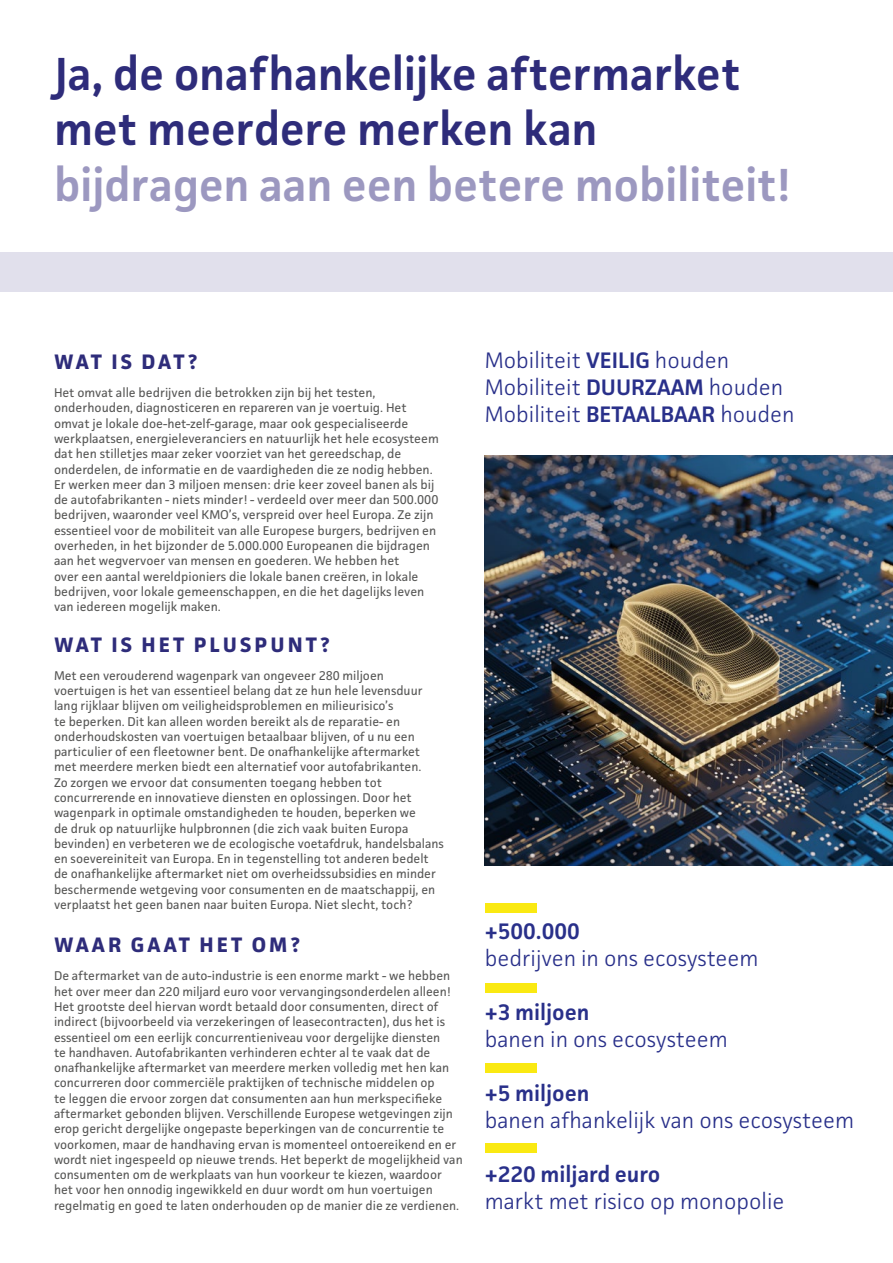
<style>
.page{position:relative;width:893px;height:1263px;background:#fff}
.page>*{position:absolute;margin:0;border:0;box-sizing:border-box;transform-origin:0 0}
.t1{font:600 46.5px/55.8px "Facit";letter-spacing:-.01em;color:#2e2c7a}
.t2{font:600 46.5px "Facit";letter-spacing:-.01em;color:#9c98c0}
.t3{font:300 22.5px/27px "Facit";color:#29308a}
.t4{font:600 22.5px "Facit";color:#29308a}
.t5{font:700 21px "Facit";letter-spacing:.15em;color:#2e2c7a}
.t6{font:12.75px/15.3px "Facit";color:#575756}
.s1{font-weight:600}
</style>
<div class="page">
<div style="left:0;top:252px;width:893px;height:40px;background:#e1e0ec"></div>
<div style="left:485px;top:1143px;width:51px;height:10px;background:#fae912"></div>
<div style="left:485px;top:1063px;width:51px;height:10px;background:#fae912"></div>
<div style="left:485px;top:983px;width:51px;height:10px;background:#fae912"></div>
<div style="left:485px;top:903px;width:51px;height:10px;background:#fae912"></div>
<img style="left:485px;top:455px;width:408px;height:410px">
<h1 class="t1" style="left:54px;top:45px;width:688px">Ja, de onafhankelijke aftermarket met meerdere merken kan</h1>
<h1 class="t2" style="left:54px;top:156px;width:738px">bijdragen aan een betere mobiliteit!</h1>
<h3 class="t5" style="left:55px;top:349px;width:144px">WAT IS DAT?</h3>
<p class="t6" style="left:54px;top:385px;width:386px">Het omvat alle bedrijven die betrokken zijn bij het testen, onderhouden, diagnosticeren en repareren van je voertuig. Het omvat je lokale doe-het-zelf-garage, maar ook gespecialiseerde werkplaatsen, energieleveranciers en natuurlijk het hele ecosysteem dat hen stilletjes maar zeker voorziet van het gereedschap, de onderdelen, de informatie en de vaardigheden die ze nodig hebben.<br>Er werken meer dan 3 miljoen mensen: drie keer zoveel banen als bij de autofabrikanten - niets minder! - verdeeld over meer dan 500.000 bedrijven, waaronder veel KMO’s, verspreid over heel Europa. Ze zijn essentieel voor de mobiliteit van alle Europese burgers, bedrijven en overheden, in het bijzonder de 5.000.000 Europeanen die bijdragen aan het wegvervoer van mensen en goederen. We hebben het<br>over een aantal wereldpioniers die lokale banen creëren, in lokale bedrijven, voor lokale gemeenschappen, en die het dagelijks leven van iedereen mogelijk maken.</p>
<h3 class="t5" style="left:55px;top:631px;width:277px">WAT IS HET PLUSPUNT?</h3>
<p class="t6" style="left:54px;top:667px;width:391px">Met een verouderend wagenpark van ongeveer 280 miljoen voertuigen is het van essentieel belang dat ze hun hele levensduur lang rijklaar blijven om veiligheidsproblemen en milieurisico’s<br>te beperken. Dit kan alleen worden bereikt als de reparatie- en onderhoudskosten van voertuigen betaalbaar blijven, of u nu een particulier of een fleetowner bent. De onafhankelijke aftermarket met meerdere merken biedt een alternatief voor autofabrikanten.<br>Zo zorgen we ervoor dat consumenten toegang hebben tot concurrerende en innovatieve diensten en oplossingen. Door het wagenpark in optimale omstandigheden te houden, beperken we<br>de druk op natuurlijke hulpbronnen (die zich vaak buiten Europa bevinden) en verbeteren we de ecologische voetafdruk, handelsbalans en soevereiniteit van Europa. En in tegenstelling tot anderen bedelt de onafhankelijke aftermarket niet om overheidssubsidies en minder beschermende wetgeving voor consumenten en de maatschappij, en verplaatst het geen banen naar buiten Europa. Niet slecht, toch?</p>
<h3 class="t5" style="left:55px;top:932px;width:247px">WAAR GAAT HET OM?</h3>
<p class="t6" style="left:54px;top:968px;width:410px">De aftermarket van de auto-industrie is een enorme markt - we hebben het over meer dan 220 miljard euro voor vervangingsonderdelen alleen!<br>Het grootste deel hiervan wordt betaald door consumenten, direct of indirect (bijvoorbeeld via verzekeringen of leasecontracten), dus het is essentieel om een eerlijk concurrentieniveau voor dergelijke diensten<br>te handhaven. Autofabrikanten verhinderen echter al te vaak dat de onafhankelijke aftermarket van meerdere merken volledig met hen kan concurreren door commerciële praktijken of technische middelen op<br>te leggen die ervoor zorgen dat consumenten aan hun merkspecifieke aftermarket gebonden blijven. Verschillende Europese wetgevingen zijn erop gericht dergelijke ongepaste beperkingen van de concurrentie te voorkomen, maar de handhaving ervan is momenteel ontoereikend en er wordt niet ingespeeld op nieuwe trends. Het beperkt de mogelijkheid van consumenten om de werkplaats van hun voorkeur te kiezen, waardoor het voor hen onnodig ingewikkeld en duur wordt om hun voertuigen regelmatig en goed te laten onderhouden op de manier die ze verdienen.</p>
<h2 class="t3" style="left:485px;top:346px;width:311px">Mobiliteit <span class="s1">VEILIG</span> houden<br>Mobiliteit <span class="s1">DUURZAAM</span> houden<br>Mobiliteit <span class="s1">BETAALBAAR</span> houden</h2>
<h2 class="t4" style="left:485px;top:917px;width:97px">+500.000</h2>
<h2 class="t3" style="left:485px;top:944px;width:275px">bedrijven in ons ecosysteem</h2>
<h2 class="t4" style="left:485px;top:998px;width:106px">+3 miljoen</h2>
<h2 class="t3" style="left:485px;top:1025px;width:244px">banen in ons ecosysteem</h2>
<h2 class="t4" style="left:485px;top:1079px;width:106px">+5 miljoen</h2>
<h2 class="t3" style="left:485px;top:1106px;width:371px">banen afhankelijk van ons ecosysteem</h2>
<h2 class="t4" style="left:485px;top:1160px;width:177px">+220 miljard euro</h2>
<h2 class="t3" style="left:485px;top:1187px;width:301px">markt met risico op monopolie</h2>
</div>
